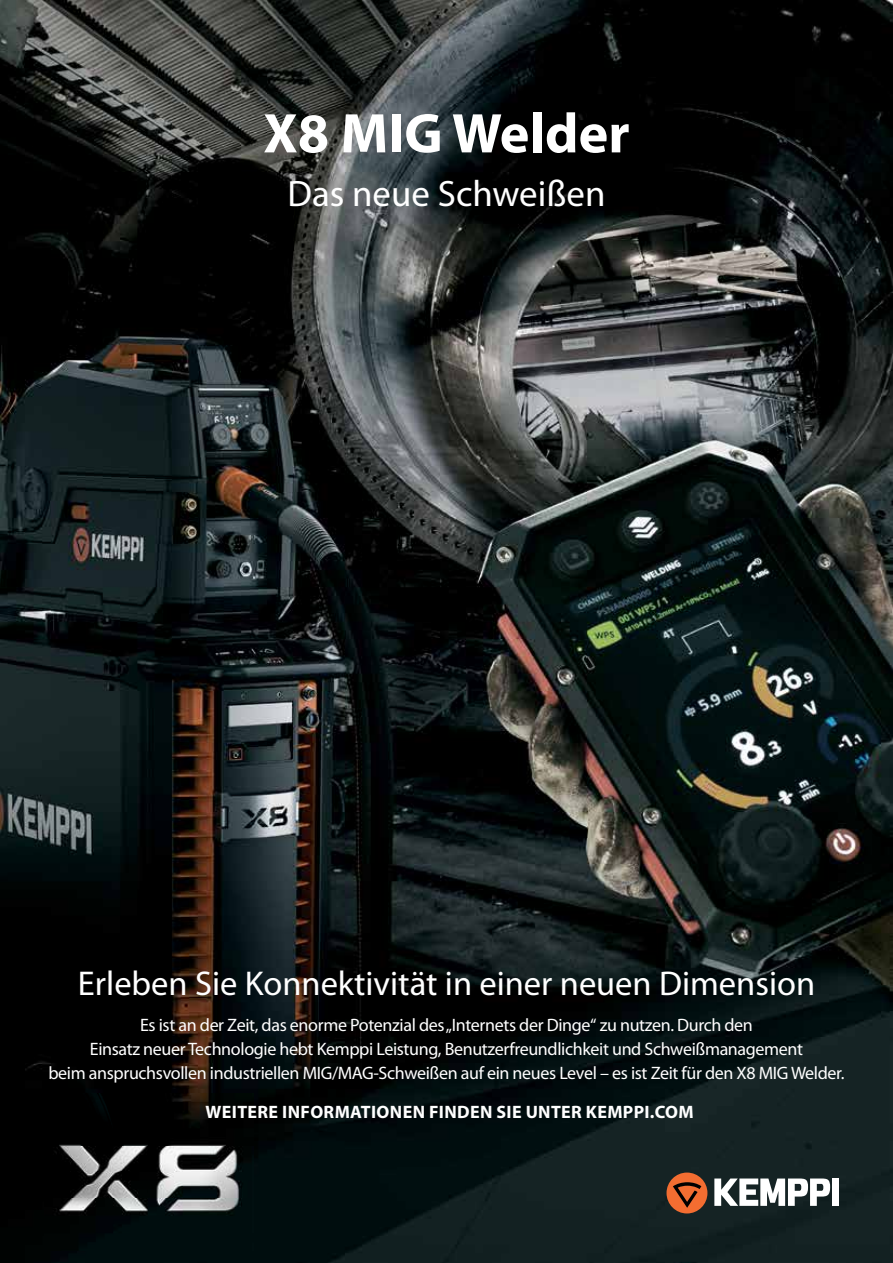
<style>
.page{position:relative;width:893px;height:1263px;background:#fff}
.page>*{position:absolute;margin:0;border:0;box-sizing:border-box;transform-origin:0 0}
.t1{font:700 56.4px "Myriad Pro";color:#fff}
.t2{font:36.9px "Myriad Pro";color:#fff}
.t3{font:34.5px "Myriad Pro";color:#fff}
.t4{font:18px/24px "Myriad Pro";letter-spacing:-.02em;color:#fff;text-align:center}
.t5{font:700 18px "Myriad Pro";letter-spacing:.02em;color:#fff}
</style>
<div class="page">
<img style="left:0;top:0;width:893px;height:1263px">
<img style="left:44px;top:1094px;width:210px;height:157px">
<div style="left:832px;top:1178px;width:7px;height:28px;background:#fff"></div>
<svg style="left:714px;top:1178px;width:116px;height:28px"></svg>
<svg style="left:666px;top:1172px;width:41px;height:41px;background:#a24e27"></svg>
<h1 class="t1" style="left:263px;top:102px;width:368px">X8 MIG Welder</h1>
<h2 class="t2" style="left:287px;top:174px;width:320px">Das neue Schweißen</h2>
<h3 class="t3" style="left:78px;top:965px;width:739px">Erleben Sie Konnektivität in einer neuen Dimension</h3>
<p class="t4" style="left:48px;top:1013px;width:798px">Es ist an der Zeit, das enorme Potenzial des „Internets der Dinge“ zu nutzen. Durch den<br>Einsatz neuer Technologie hebt Kemppi Leistung, Benutzerfreundlichkeit und Schweißmanagement<br>beim anspruchsvollen industriellen MIG/MAG-Schweißen auf ein neues Level – es ist Zeit für den X8 MIG Welder.</p>
<p class="t5" style="left:206px;top:1102px;width:490px">WEITERE INFORMATIONEN FINDEN SIE UNTER KEMPPI.COM</p>
</div>
